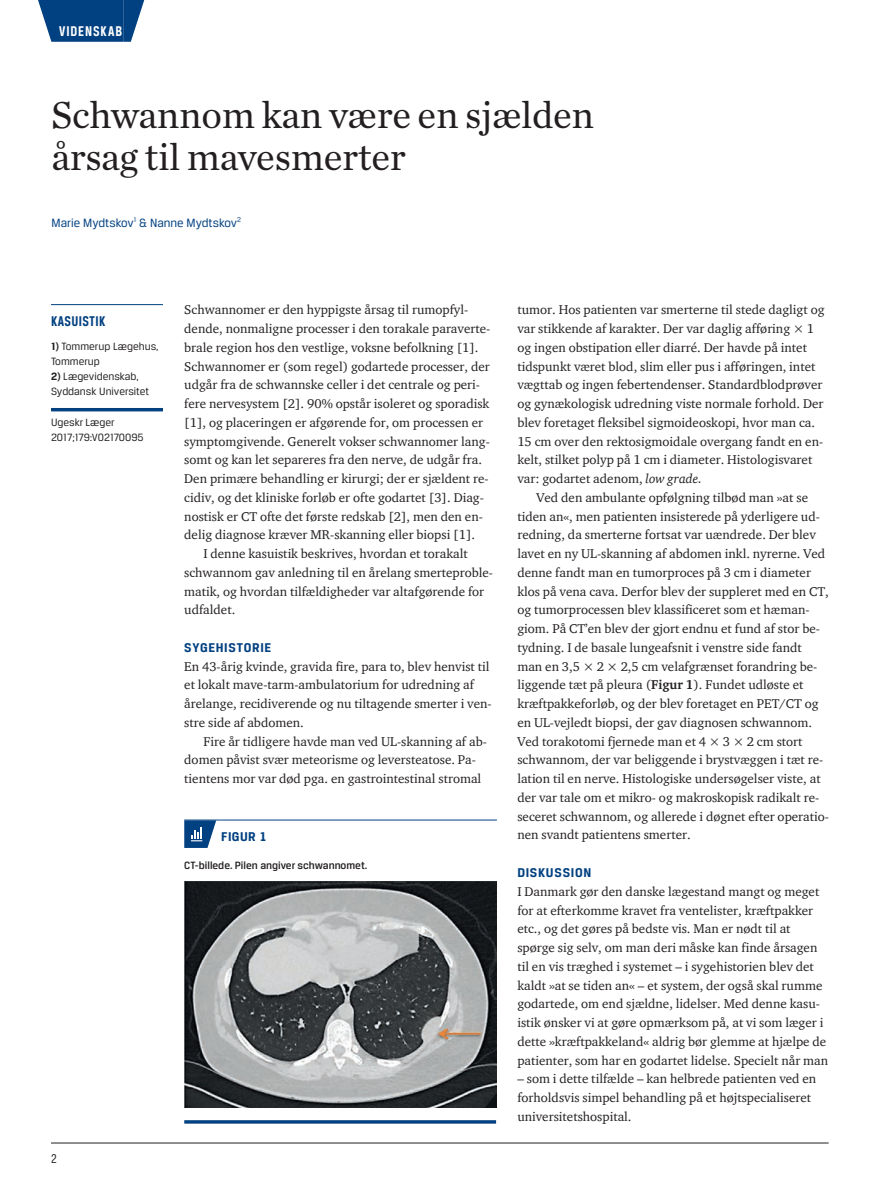
<style>
.page{position:relative;width:893px;height:1191px;background:#fff}
.page>*{position:absolute;margin:0;border:0;box-sizing:border-box;transform-origin:0 0}
.t1{font:39px/42px "Chronicle Text G1";letter-spacing:-.01em;color:#231f20}
.t2{font:700 15px "Breuer Condensed";letter-spacing:.065em;color:#fff}
.t3{font:700 15px "Breuer Condensed";letter-spacing:.03em;color:#014081}
.t4{font:700 13.5px "Breuer Text";letter-spacing:.05em;color:#014081}
.t5{font:13.5px "Breuer Condensed";color:#231f20}
.t6{font:13.05px/18.8px "ITC Charter Com";color:#231f20}
.t7{font:12.75px "Breuer Text";color:#014081}
.t8{font:11.25px/15px "Breuer Text";color:#231f20}
.t9{font:500 11.25px "Breuer Text";color:#231f20}
.s1{font-weight:700}
.s2{font-style:italic}
</style>
<div class="page">
<hr style="left:51px;top:1142px;width:778px;height:1px;background:#231f20">
<div style="left:59px;top:0;width:64px;height:42px;background:#014081"></div>
<svg style="left:38px;top:0;width:21px;height:42px"></svg>
<svg style="left:123px;top:0;width:21px;height:42px"></svg>
<hr style="left:51px;top:304px;width:112px;height:1px;background:#014081">
<hr style="left:51px;top:408px;width:112px;height:3px;background:#014081">
<hr style="left:184px;top:819px;width:37px;height:1px;background:#014081">
<hr style="left:221px;top:819px;width:276px;height:1px;background:#014081">
<svg style="left:184px;top:820px;width:32px;height:28px"></svg>
<img style="left:184px;top:882px;width:312px;height:225px">
<hr style="left:184px;top:1120px;width:312px;height:3px;background:#014081">
<p class="t2" style="left:59px;top:23px;width:65px">VIDENSKAB</p>
<h1 class="t1" style="left:52px;top:92px;width:544px">Schwannom kan være en sjælden årsag til mavesmerter</h1>
<p class="t7" style="left:52px;top:215px;width:191px">Marie Mydtskov<sup>1</sup> &amp; Nanne Mydtskov<sup>2</sup></p>
<p class="t3" style="left:51px;top:313px;width:56px">KASUISTIK</p>
<p class="t8" style="left:51px;top:339px;width:109px"><span class="s1">1)</span> Tommerup Lægehus,<br>Tommerup</p>
<p class="t8" style="left:51px;top:369px;width:100px"><span class="s1">2)</span> Lægevidenskab,<br>Syddansk Universitet</p>
<p class="t8" style="left:51px;top:415px;width:94px">Ugeskr Læger<br>2017;179:V02170095</p>
<p class="t5" style="left:51px;top:1150px;width:7px">2</p>
<p class="t6" style="left:184px;top:300px;width:285px">Schwannomer er den hyppigste årsag til rumopfyl-</p>
<p class="t6" style="left:184px;top:319px;width:308px">dende, nonmaligne processer i den torakale paraverte-</p>
<p class="t6" style="left:184px;top:338px;width:296px">brale region hos den vestlige, voksne befolkning [1].</p>
<p class="t6" style="left:184px;top:356px;width:307px">Schwannomer er (som regel) godartede processer, der</p>
<p class="t6" style="left:184px;top:375px;width:297px">udgår fra de schwannske celler i det centrale og peri-</p>
<p class="t6" style="left:184px;top:394px;width:307px">fere nervesystem [2]. 90% opstår isoleret og sporadisk</p>
<p class="t6" style="left:184px;top:413px;width:300px">[1], og placeringen er afgørende for, om processen er</p>
<p class="t6" style="left:184px;top:431px;width:307px">symptomgivende. Generelt vokser schwannomer lang-</p>
<p class="t6" style="left:184px;top:450px;width:299px">somt og kan let separeres fra den nerve, de udgår fra.</p>
<p class="t6" style="left:184px;top:469px;width:306px">Den primære behandling er kirurgi; der er sjældent re-</p>
<p class="t6" style="left:184px;top:488px;width:301px">cidiv, og det kliniske forløb er ofte godartet [3]. Diag-</p>
<p class="t6" style="left:184px;top:506px;width:300px">nostisk er CT ofte det første redskab [2], men den en-</p>
<p class="t6" style="left:184px;top:525px;width:292px">delig diagnose kræver MR-skanning eller biopsi [1].</p>
<p class="t6" style="left:203px;top:544px;width:266px">I denne kasuistik beskrives, hvordan et torakalt</p>
<p class="t6" style="left:184px;top:563px;width:310px">schwannom gav anledning til en årelang smerteproble-</p>
<p class="t6" style="left:184px;top:581px;width:301px">matik, og hvordan tilfældigheder var altafgørende for</p>
<p class="t6" style="left:184px;top:600px;width:53px">udfaldet.</p>
<p class="t4" style="left:184px;top:640px;width:89px">SYGEHISTORIE</p>
<p class="t6" style="left:184px;top:656px;width:309px">En 43-årig kvinde, gravida fire, para to, blev henvist til et lokalt mave-tarm-ambulatorium for udredning af årelange, recidiverende og nu tiltagende smerter i ven&shy;stre side af abdomen.</p>
<p class="t6" style="left:184px;top:731px;width:304px;text-indent:19px">Fire år tidligere havde man ved UL-skanning af ab&shy;domen påvist svær meteorisme og leversteatose. Pa&shy;tientens mor var død pga. en gastrointestinal stromal</p>
<p class="t4" style="left:221px;top:828px;width:15px">Figur</p>
<p class="t4" style="left:260px;top:828px;width:9px">1</p>
<p class="t9" style="left:184px;top:859px;width:185px">CT-billede. Pilen angiver schwannomet.</p>
<p class="t6" style="left:517px;top:300px;width:309px">tumor. Hos patienten var smerterne til stede dagligt og var stikkende af karakter. Der var daglig afføring × 1 og ingen obstipation eller diarré. Der havde på intet tidspunkt været blod, slim eller pus i afføringen, intet vægttab og ingen febertendenser. Standardblodprøver og gynækologisk udredning viste normale forhold. Der blev foretaget fleksibel sigmoideoskopi, hvor man ca.<br>15 cm over den rektosigmoidale overgang fandt en en&shy;kelt, stilket polyp på 1 cm i diameter. Histologisvaret var: godartet adenom, <span class="s2">low grade.</span></p>
<p class="t6" style="left:517px;top:488px;width:313px;text-indent:19px">Ved den ambulante opfølgning tilbød man »at se tiden an«, men patienten insisterede på yderligere ud&shy;redning, da smerterne fortsat var uændrede. Der blev lavet en ny UL-skanning af abdomen inkl. nyrerne. Ved denne fandt man en tumorproces på 3 cm i diameter klos på vena cava. Derfor blev der suppleret med en CT, og tumorprocessen blev klassificeret som et hæman&shy;giom. På CT’en blev der gjort endnu et fund af stor be&shy;tydning. I de basale lungeafsnit i venstre side fandt man en 3,5 × 2 × 2,5 cm velafgrænset forandring be&shy;liggende tæt på pleura (<span class="s1">Figur 1</span>). Fundet udløste et kræftpakkeforløb, og der blev foretaget en PET/CT og en UL-vejledt biopsi, der gav diagnosen schwannom.<br>Ved torakotomi fjernede man et 4 × 3 × 2 cm stort schwannom, der var beliggende i brystvæggen i tæt re&shy;lation til en nerve. Histologiske undersøgelser viste, at der var tale om et mikro- og makroskopisk radikalt re&shy;seceret schwannom, og allerede i døgnet efter operatio&shy;nen svandt patientens smerter.</p>
<p class="t4" style="left:517px;top:865px;width:75px">DISKUSSION</p>
<p class="t6" style="left:517px;top:881px;width:312px">I Danmark gør den danske lægestand mangt og meget for at efterkomme kravet fra ventelister, kræftpakker etc., og det gøres på bedste vis. Man er nødt til at spørge sig selv, om man deri måske kan finde årsagen til en vis træghed i systemet – i sygehistorien blev det kaldt »at se tiden an« – et system, der også skal rumme godartede, om end sjældne, lidelser. Med denne kasu&shy;istik ønsker vi at gøre opmærksom på, at vi som læger i dette »kræftpakkeland« aldrig bør glemme at hjælpe de patienter, som har en godartet lidelse. Specielt når man</p>
<p class="t6" style="left:517px;top:1069px;width:300px">– som i dette tilfælde – kan helbrede patienten ved en forholdsvis simpel behandling på et højtspecialiseret universitetshospital.</p>
</div>
